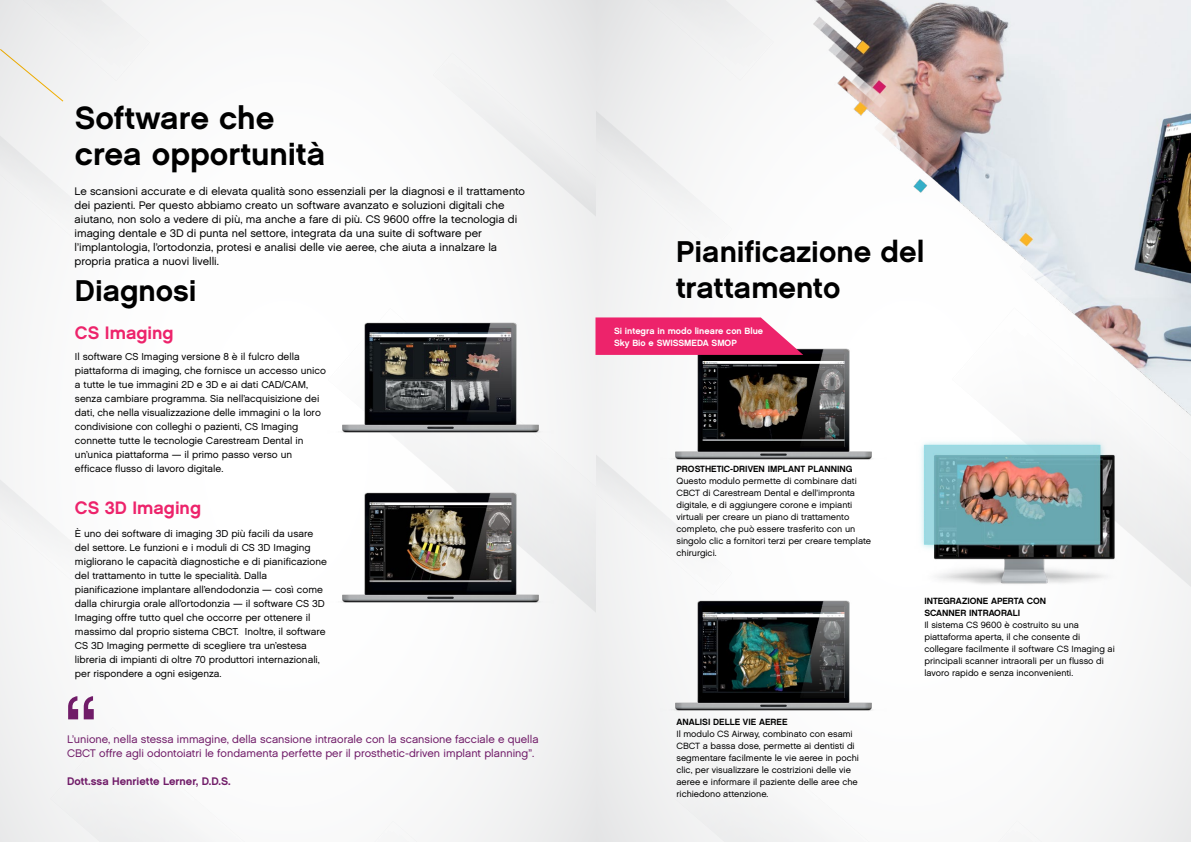
<style>
.page{position:relative;width:1191px;height:842px;background:#fff}
.page>*{position:absolute;margin:0;border:0;box-sizing:border-box;transform-origin:0 0}
.t1{font:100px "Chalet London Nineteen Sixty";color:#701b68}
.t2{font:32px/36px "Chalet New York Nineteen Sixty";color:#000}
.t3{font:30px/36px "Chalet New York Nineteen Sixty";color:#000}
.t4{font:18px "Chalet New York Nineteen Sixty";color:#ed236b}
.t5{font:11px/14px "Chalet London Nineteen Sixty";color:#000}
.t6{font:11px/14px "Chalet London Nineteen Sixty";color:#701b68}
.t7{font:11px "Chalet New York Nineteen Sixty";color:#701b68}
.t8{font:10px/14px "Chalet London Nineteen Sixty";color:#000}
.t9{font:9px/12px "Chalet London Nineteen Sixty";color:#000}
.t10{font:9px/12px "Chalet New York Nineteen Sixty";color:#000}
.t11{font:9px/12px "Chalet New York Nineteen Sixty";color:#fff}
</style>
<div class="page">
<div style="left:0;top:0;width:596px;height:842px;background:#fafafb"></div>
<svg style="left:503px;top:0;width:93px;height:251px"></svg>
<div style="left:596px;top:0;width:595px;height:842px;background:#f8f8f8"></div>
<svg style="left:0;top:0;width:143px;height:218px"></svg>
<img style="left:675px;top:348px;width:197px;height:112px">
<img style="left:342px;top:322px;width:198px;height:111px">
<img style="left:342px;top:488px;width:220px;height:115px">
<img style="left:674px;top:600px;width:198px;height:111px">
<img style="left:810px;top:0;width:381px;height:449px">
<svg style="left:595px;top:317px;width:208px;height:38px;background:#ed3b7b"></svg>
<img style="left:910px;top:438px;width:221px;height:146px">
<h2 class="t2" style="left:75px;top:99px;width:252px">Software che crea opportunità</h2>
<p class="t5" style="left:75px;top:185px;width:452px">Le scansioni accurate e di elevata qualità sono essenziali per la diagnosi e il trattamento dei pazienti. Per questo abbiamo creato un software avanzato e soluzioni digitali che aiutano, non solo a vedere di più, ma anche a fare di più. CS 9600 offre la tecnologia di imaging dentale e 3D di punta nel settore, integrata da una suite di software per l’implantologia, l’ortodonzia, protesi e analisi delle vie aeree, che aiuta a innalzare la propria pratica a nuovi livelli.</p>
<h3 class="t3" style="left:75px;top:272px;width:123px">Diagnosi</h3>
<h3 class="t4" style="left:75px;top:321px;width:100px">CS Imaging</h3>
<p class="t8" style="left:75px;top:350px;width:252px">Il software CS Imaging versione 8 è il fulcro della piattaforma di imaging, che fornisce un accesso unico a tutte le tue immagini 2D e 3D e ai dati CAD/CAM, senza cambiare programma. Sia nell’acquisizione dei dati, che nella visualizzazione delle immagini o la loro condivisione con colleghi o pazienti, CS Imaging connette tutte le tecnologie Carestream Dental in un’unica piattaforma — il primo passo verso un efficace flusso di lavoro digitale.</p>
<h3 class="t4" style="left:75px;top:496px;width:128px">CS 3D Imaging</h3>
<p class="t8" style="left:75px;top:526px;width:253px">È uno dei software di imaging 3D più facili da usare del settore. Le funzioni e i moduli di CS 3D Imaging migliorano le capacità diagnostiche e di pianificazione del trattamento in tutte le specialità. Dalla pianificazione implantare all’endodonzia — così come dalla chirurgia orale all’ortodonzia — il software CS 3D Imaging offre tutto quel che occorre per ottenere il massimo dal proprio sistema CBCT. Inoltre, il software CS 3D Imaging permette di scegliere tra un’estesa libreria di impianti di oltre 70 produttori internazionali, per rispondere a ogni esigenza.</p>
<h1 class="t1" style="left:64px;top:670px;width:35px">“</h1>
<p class="t6" style="left:67px;top:732px;width:473px">L’unione, nella stessa immagine, della scansione intraorale con la scansione facciale e quella<br>CBCT offre agli odontoiatri le fondamenta perfette per il prosthetic-driven implant planning”.</p>
<p class="t7" style="left:67px;top:774px;width:165px">Dott.ssa Henriette Lerner, D.D.S.</p>
<h3 class="t3" style="left:676px;top:233px;width:250px">Pianificazione del trattamento</h3>
<p class="t11" style="left:614px;top:324px;width:151px">Si integra in modo lineare con Blue<br>Sky Bio e SWISSMEDA SMOP</p>
<p class="t10" style="left:676px;top:463px;width:178px">PROSTHETIC-DRIVEN IMPLANT PLANNING</p>
<p class="t9" style="left:676px;top:475px;width:196px">Questo modulo permette di combinare dati CBCT di Carestream Dental e dell’impronta digitale, e di aggiungere corone e impianti virtuali per creare un piano di trattamento completo, che può essere trasferito con un singolo clic a fornitori terzi per creare template chirurgici.</p>
<p class="t10" style="left:676px;top:716px;width:112px">ANALISI DELLE VIE AEREE</p>
<p class="t9" style="left:676px;top:728px;width:184px">Il modulo CS Airway, combinato con esami CBCT a bassa dose, permette ai dentisti di segmentare facilmente le vie aeree in pochi clic, per visualizzare le costrizioni delle vie aeree e informare il paziente delle aree che richiedono attenzione.</p>
<p class="t10" style="left:924px;top:595px;width:123px">INTEGRAZIONE APERTA CON<br>SCANNER INTRAORALI</p>
<p class="t9" style="left:924px;top:619px;width:192px">Il sistema CS 9600 è costruito su una piattaforma aperta, il che consente di collegare facilmente il software CS Imaging ai principali scanner intraorali per un flusso di lavoro rapido e senza inconvenienti.</p>
</div>
